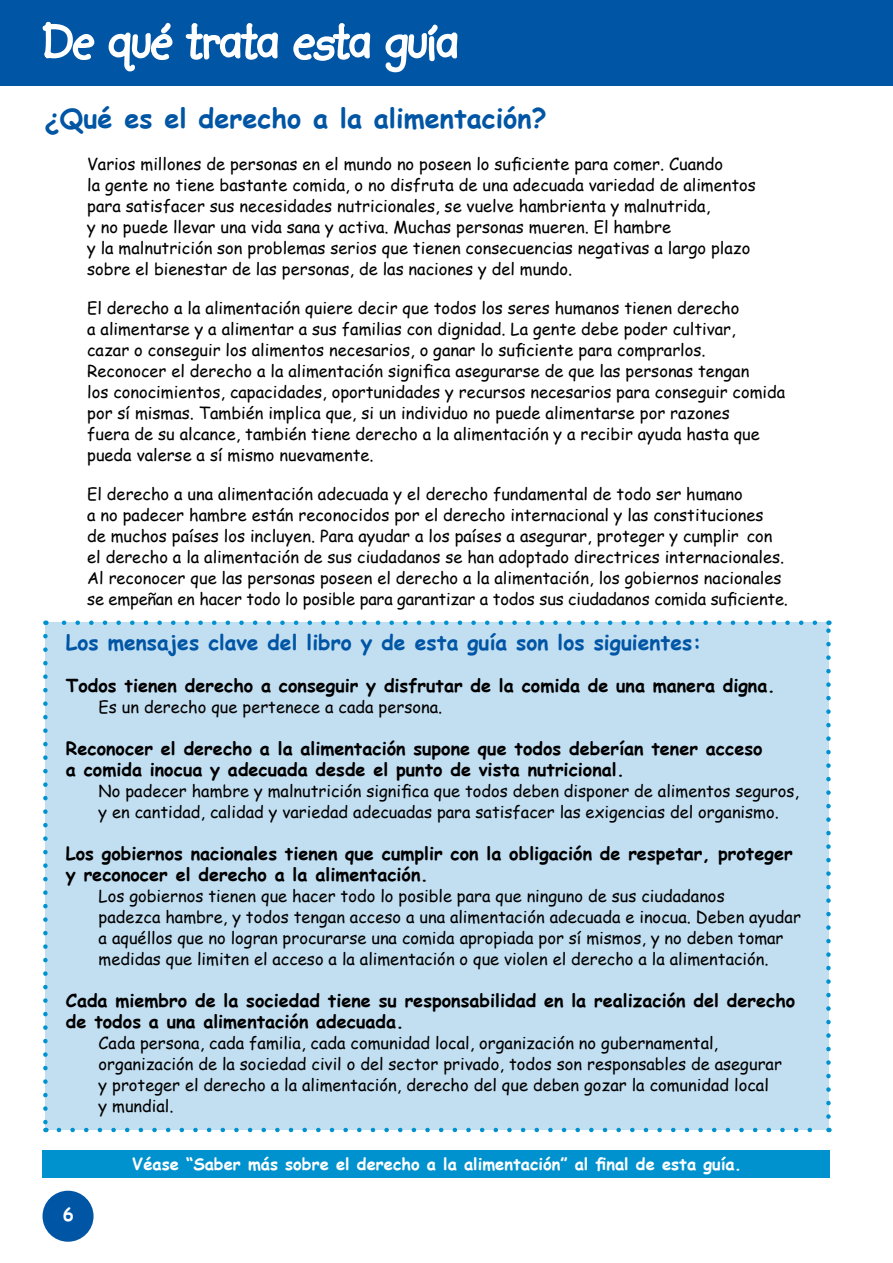
<style>
.page{position:relative;width:893px;height:1263px;background:#fff}
.page>*{position:absolute;margin:0;border:0;box-sizing:border-box;transform-origin:0 0}
.t1{font:700 27px "Comic Sans MS";color:#0055a4}
.t2{font:700 21px "Comic Sans MS";color:#0055a4}
.t3{font:700 18px/21px "Comic Sans MS";color:#000}
.t4{font:700 18px "Comic Sans MS";color:#fff}
.t5{font:16.5px/21px "Comic Sans MS";color:#000}
.t6{font:700 16.5px "Comic Sans MS";color:#fff}
</style>
<div class="page">
<div style="left:45px;top:623px;width:783px;height:507px;background:#c2dff2"></div>
<svg style="left:59px;top:1128px;width:753px;height:4px"></svg>
<svg style="left:52px;top:620px;width:763px;height:5px"></svg>
<svg style="left:43px;top:636px;width:5px;height:496px"></svg>
<svg style="left:826px;top:620px;width:5px;height:496px"></svg>
<div style="left:0;top:0;width:893px;height:85px;background:#0055a4"></div>
<svg style="left:42px;top:21px;width:53px;height:39px"></svg>
<svg style="left:108px;top:22px;width:65px;height:50px"></svg>
<svg style="left:185px;top:23px;width:93px;height:37px"></svg>
<svg style="left:293px;top:23px;width:78px;height:38px"></svg>
<svg style="left:385px;top:24px;width:73px;height:49px"></svg>
<div style="left:43px;top:1150px;width:787px;height:28px;background:#0092cf"></div>
<div style="left:43px;top:1191px;width:51px;height:51px;background:#0055a4;border-radius:50%"></div>
<p class="t1" style="left:45px;top:98px;width:504px">¿Qué es el derecho a la alimentación?</p>
<p class="t5" style="left:87px;top:153px;width:670px">Varios millones de personas en el mundo no poseen lo suficiente para comer. Cuando<br>la gente no tiene bastante comida, o no disfruta de una adecuada variedad de alimentos para satisfacer sus necesidades nutricionales, se vuelve hambrienta y malnutrida,<br>y no puede llevar una vida sana y activa. Muchas personas mueren. El hambre<br>y la malnutrición son problemas serios que tienen consecuencias negativas a largo plazo sobre el bienestar de las personas, de las naciones y del mundo.</p>
<p class="t5" style="left:87px;top:297px;width:700px">El derecho a la alimentación quiere decir que todos los seres humanos tienen derecho<br>a alimentarse y a alimentar a sus familias con dignidad. La gente debe poder cultivar,<br>cazar o conseguir los alimentos necesarios, o ganar lo suficiente para comprarlos.<br>Reconocer el derecho a la alimentación significa asegurarse de que las personas tengan<br>los conocimientos, capacidades, oportunidades y recursos necesarios para conseguir comida por sí mismas. También implica que, si un individuo no puede alimentarse por razones<br>fuera de su alcance, también tiene derecho a la alimentación y a recibir ayuda hasta que pueda valerse a sí mismo nuevamente.</p>
<p class="t5" style="left:87px;top:483px;width:702px">El derecho a una alimentación adecuada y el derecho fundamental de todo ser humano<br>a no padecer hambre están reconocidos por el derecho internacional y las constituciones<br>de muchos países los incluyen. Para ayudar a los países a asegurar, proteger y cumplir con el derecho a la alimentación de sus ciudadanos se han adoptado directrices internacionales.<br>Al reconocer que las personas poseen el derecho a la alimentación, los gobiernos nacionales se empeñan en hacer todo lo posible para garantizar a todos sus ciudadanos comida suficiente.</p>
<p class="t2" style="left:66px;top:627px;width:637px">Los mensajes clave del libro y de esta guía son los siguientes:</p>
<p class="t3" style="left:66px;top:674px;width:711px">Todos tienen derecho a conseguir y disfrutar de la comida de una manera digna.</p>
<p class="t5" style="left:99px;top:696px;width:345px">Es un derecho que pertenece a cada persona.</p>
<p class="t3" style="left:66px;top:737px;width:698px">Reconocer el derecho a la alimentación supone que todos deberían tener acceso a comida inocua y adecuada desde el punto de vista nutricional.</p>
<p class="t5" style="left:99px;top:780px;width:702px">No padecer hambre y malnutrición significa que todos deben disponer de alimentos seguros, y en cantidad, calidad y variedad adecuadas para satisfacer las exigencias del organismo.</p>
<p class="t3" style="left:66px;top:842px;width:728px">Los gobiernos nacionales tienen que cumplir con la obligación de respetar, proteger y reconocer el derecho a la alimentación.</p>
<p class="t5" style="left:99px;top:885px;width:704px">Los gobiernos tienen que hacer todo lo posible para que ninguno de sus ciudadanos<br>padezca hambre, y todos tengan acceso a una alimentación adecuada e inocua. Deben ayudar a aquéllos que no logran procurarse una comida apropiada por sí mismos, y no deben tomar medidas que limiten el acceso a la alimentación o que violen el derecho a la alimentación.</p>
<p class="t3" style="left:66px;top:989px;width:731px">Cada miembro de la sociedad tiene su responsabilidad en la realización del derecho de todos a una alimentación adecuada.</p>
<p class="t5" style="left:99px;top:1032px;width:685px">Cada persona, cada familia, cada comunidad local, organización no gubernamental, organización de la sociedad civil o del sector privado, todos son responsables de asegurar y proteger el derecho a la alimentación, derecho del que deben gozar la comunidad local<br>y mundial.</p>
<p class="t6" style="left:132px;top:1152px;width:611px">Véase “Saber más sobre el derecho a la alimentación” al final de esta guía.</p>
<p class="t4" style="left:63px;top:1201px;width:12px">6</p>
</div>
